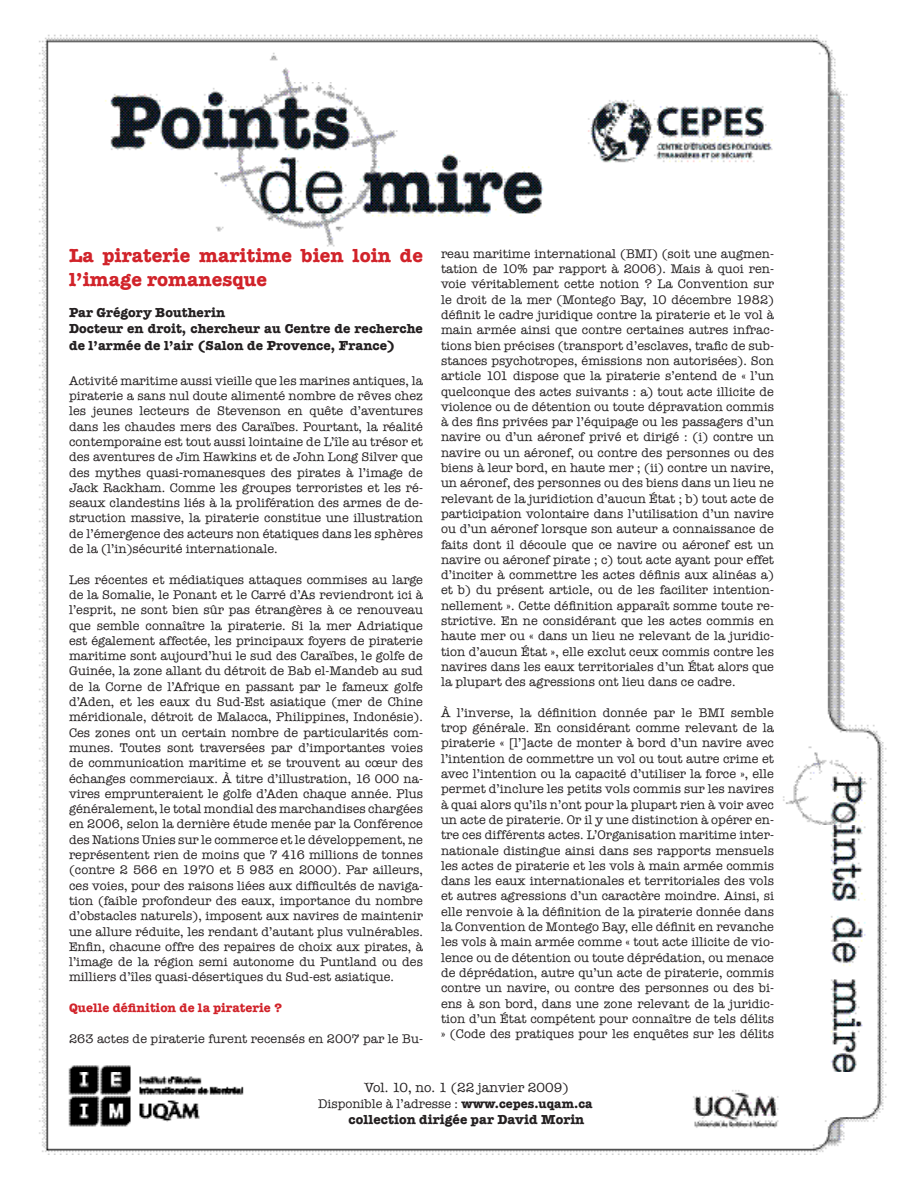
<style>
.page{position:relative;width:918px;height:1188px;background:#fff}
.page>*{position:absolute;margin:0;border:0;box-sizing:border-box;transform-origin:0 0}
.Titre{font:700 19.5px/23.4px "American Typewriter";letter-spacing:.005em;color:#d1232a}
.Auteurs{font:700 13.5px/16.2px "American Typewriter";letter-spacing:.005em;color:#231f20}
.t1{font:13.5px "American Typewriter";letter-spacing:.005em;color:#231f20}
.t2{font:12.75px/15.3px "American Typewriter";letter-spacing:.005em;color:#231f20;text-align:justify}
.Soustitre{font:700 12.75px "American Typewriter";letter-spacing:.005em;color:#d1232a}
.s1{font-weight:700}
</style>
<div class="page">
<img style="left:39px;top:34px;width:848px;height:1121px">
<p class="Titre" style="left:69px;top:243px;width:356px">La piraterie maritime bien loin de l’image romanesque</p>
<p class="Auteurs" style="left:69px;top:304px;width:158px">Par Grégory Boutherin</p>
<p class="Auteurs" style="left:69px;top:320px;width:356px">Docteur en droit, chercheur au Centre de recherche de l’armée de l’air (Salon de Provence, France)</p>
<p class="t2" style="left:69px;top:372px;width:356px">Activité maritime aussi vieille que les marines antiques, la piraterie a sans nul doute alimenté nombre de rêves chez les jeunes lecteurs de Stevenson en quête d’aventures dans les chaudes mers des Caraïbes. Pourtant, la réalité contemporaine est tout aussi lointaine de L’île au trésor et des aventures de Jim Hawkins et de John Long Silver que des mythes quasi-romanesques des pirates à l’image de Jack Rackham. Comme les groupes terroristes et les ré&shy;seaux clandestins liés à la prolifération des armes de de&shy;struction massive, la piraterie constitue une illustration de l’émergence des acteurs non étatiques dans les sphères de la (l’in)sécurité internationale.</p>
<p class="t2" style="left:69px;top:571px;width:356px">Les récentes et médiatiques attaques commises au large de la Somalie, le Ponant et le Carré d’As reviendront ici à l’esprit, ne sont bien sûr pas étrangères à ce renouveau que semble connaître la piraterie. Si la mer Adriatique est également affectée, les principaux foyers de piraterie maritime sont aujourd’hui le sud des Caraïbes, le golfe de Guinée, la zone allant du détroit de Bab el-Mandeb au sud de la Corne de l’Afrique en passant par le fameux golfe d’Aden, et les eaux du Sud-Est asiatique (mer de Chine méridionale, détroit de Malacca, Philippines, Indonésie).<br>Ces zones ont un certain nombre de particularités com&shy;munes. Toutes sont traversées par d’importantes voies de communication maritime et se trouvent au cœur des échanges commerciaux. À titre d’illustration, 16 000 na&shy;vires emprunteraient le golfe d’Aden chaque année. Plus généralement, le total mondial des marchandises chargées en 2006, selon la dernière étude menée par la Conférence des Nations Unies sur le commerce et le développement, ne représentent rien de moins que 7 416 millions de tonnes (contre 2 566 en 1970 et 5 983 en 2000). Par ailleurs, ces voies, pour des raisons liées aux difficultés de naviga&shy;tion (faible profondeur des eaux, importance du nombre d’obstacles naturels), imposent aux navires de maintenir une allure réduite, les rendant d’autant plus vulnérables.<br>Enfin, chacune offre des repaires de choix aux pirates, à l’image de la région semi autonome du Puntland ou des milliers d’îles quasi-désertiques du Sud-est asiatique.</p>
<p class="Soustitre" style="left:69px;top:997px;width:215px">Quelle définition de la piraterie ?</p>
<p class="t2" style="left:69px;top:1030px;width:356px">263 actes de piraterie furent recensés en 2007 par le Bu-</p>
<p class="t1" style="left:364px;top:1078px;width:206px">Vol. 10, no. 1 (22 janvier 2009)</p>
<p class="t2" style="left:318px;top:1095px;width:276px">Disponible à l’adresse : <span class="s1">www.cepes.uqam.ca</span></p>
<p class="Auteurs" style="left:349px;top:1111px;width:237px">collection dirigée par David Morin</p>
<p class="t2" style="left:441px;top:245px;width:335px">reau maritime international (BMI) (soit une augmen&shy;tation de 10% par rapport à 2006). Mais à quoi ren&shy;voie véritablement cette notion ? La Convention sur le droit de la mer (Montego Bay, 10 décembre 1982) définit le cadre juridique contre la piraterie et le vol à main armée ainsi que contre certaines autres infrac&shy;tions bien précises (transport d’esclaves, trafic de sub&shy;stances psychotropes, émissions non autorisées). Son article 101 dispose que la piraterie s’entend de « l’un quelconque des actes suivants : a) tout acte illicite de violence ou de détention ou toute dépravation commis à des fins privées par l’équipage ou les passagers d’un navire ou d’un aéronef privé et dirigé : (i) contre un navire ou un aéronef, ou contre des personnes ou des biens à leur bord, en haute mer ; (ii) contre un navire, un aéronef, des personnes ou des biens dans un lieu ne relevant de la juridiction d’aucun État ; b) tout acte de participation volontaire dans l’utilisation d’un navire ou d’un aéronef lorsque son auteur a connaissance de faits dont il découle que ce navire ou aéronef est un navire ou aéronef pirate ; c) tout acte ayant pour effet d’inciter à commettre les actes définis aux alinéas a) et b) du présent article, ou de les faciliter intention&shy;nellement ». Cette définition apparaît somme toute re&shy;strictive. En ne considérant que les actes commis en haute mer ou « dans un lieu ne relevant de la juridic&shy;tion d’aucun État », elle exclut ceux commis contre les navires dans les eaux territoriales d’un État alors que la plupart des agressions ont lieu dans ce cadre.</p>
<p class="t2" style="left:441px;top:704px;width:335px">À l’inverse, la définition donnée par le BMI semble trop générale. En considérant comme relevant de la piraterie « [l’]acte de monter à bord d’un navire avec l’intention de commettre un vol ou tout autre crime et avec l’intention ou la capacité d’utiliser la force », elle permet d’inclure les petits vols commis sur les navires à quai alors qu’ils n’ont pour la plupart rien à voir avec un acte de piraterie. Or il y une distinction à opérer en&shy;tre ces différents actes. L’Organisation maritime inter&shy;nationale distingue ainsi dans ses rapports mensuels les actes de piraterie et les vols à main armée commis dans les eaux internationales et territoriales des vols et autres agressions d’un caractère moindre. Ainsi, si elle renvoie à la définition de la piraterie donnée dans la Convention de Montego Bay, elle définit en revanche les vols à main armée comme « tout acte illicite de vio&shy;lence ou de détention ou toute déprédation, ou menace de déprédation, autre qu’un acte de piraterie, commis contre un navire, ou contre des personnes ou des bi&shy;ens à son bord, dans une zone relevant de la juridic&shy;tion d’un État compétent pour connaître de tels délits » (Code des pratiques pour les enquêtes sur les délits</p>
</div>
